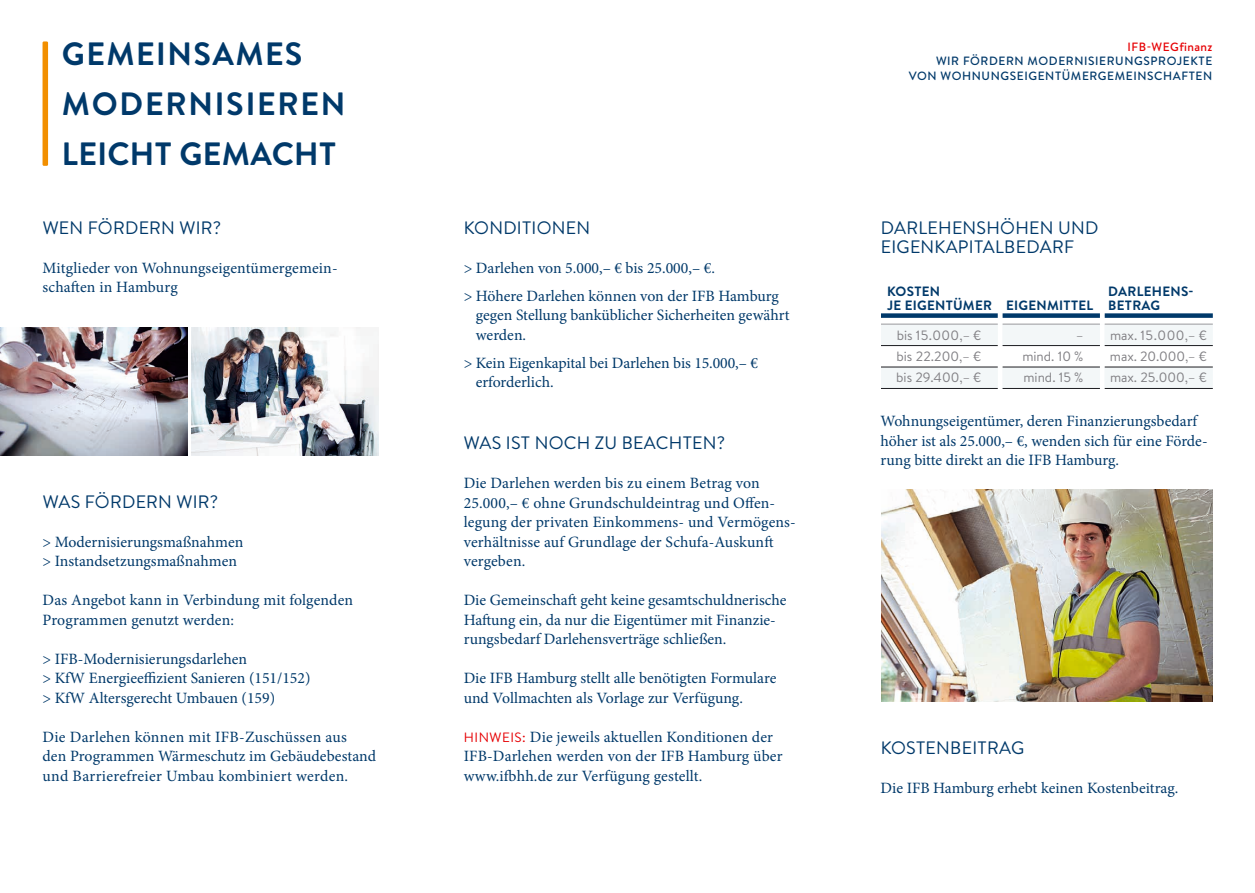
<style>
.page{position:relative;width:1255px;height:893px;background:#fff}
.page>*{position:absolute;margin:0;border:0;box-sizing:border-box;transform-origin:0 0}
.t1{font:700 32.25px/49.8px "Brandon Text";letter-spacing:.045em;color:#00396a}
.t2{font:18px/19.5px "Brandon Text";letter-spacing:.015em;color:#00396a}
.t3{font:15.75px/19.5px "Minion Pro";color:#00396a}
.t4{font:13.5px "Brandon Text";color:#818084}
.t5{font:700 13.5px/13.5px "Brandon Text";letter-spacing:.02em;color:#00396a}
.t6{font:500 12px/14.4px "Brandon Text";letter-spacing:.05em;color:#00396a;text-align:right}
.t7{font:500 12px "Brandon Text";letter-spacing:.03em;color:#e60004}
.s1{font-family:"Brandon Text";font-size:13.5px;color:#e60004}
</style>
<div class="page">
<div style="left:881px;top:313px;width:116px;height:5px;background:#00396a"></div>
<div style="left:1002px;top:313px;width:97px;height:5px;background:#00396a"></div>
<div style="left:1104px;top:313px;width:108px;height:5px;background:#00396a"></div>
<svg style="left:881px;top:324px;width:331px;height:65px"></svg>
<div style="left:43px;top:41px;width:5px;height:125px;background:#f28f00"></div>
<img style="left:191px;top:327px;width:187px;height:128px">
<img style="left:0;top:327px;width:187px;height:128px">
<img style="left:881px;top:490px;width:331px;height:212px">
<h1 class="t1" style="left:62px;top:28px;width:285px">GEMEINSAMES<br>MODERNISIEREN<br>LEICHT GEMACHT</h1>
<p class="t7" style="left:1127px;top:39px;width:87px">IFB-WEGfinanz</p>
<p class="t6" style="left:908px;top:54px;width:305px">WIR FÖRDERN MODERNISIERUNGSPROJEKTE<br>VON WOHNUNGSEIGENTÜMERGEMEINSCHAFTEN</p>
<p class="t2" style="left:43px;top:217px;width:180px">WEN FÖRDERN WIR?</p>
<p class="t3" style="left:43px;top:258px;width:296px">Mitglieder von Wohnungseigentümergemein&shy;schaf-ten in Hamburg</p>
<p class="t2" style="left:43px;top:491px;width:177px">WAS FÖRDERN WIR?</p>
<p class="t3" style="left:43px;top:532px;width:202px">&gt; Modernisierungsmaßnahmen &gt; Instandsetzungsmaßnahmen</p>
<p class="t3" style="left:43px;top:591px;width:312px">Das Angebot kann in Verbindung mit folgenden<br>Programmen genutzt werden:</p>
<p class="t3" style="left:43px;top:649px;width:269px">&gt; IFB-Modernisierungsdarlehen<br>&gt; KfW Energieeffizient Sanieren (151/152) &gt; KfW Altersgerecht Umbauen (159)</p>
<p class="t3" style="left:43px;top:727px;width:335px">Die Darlehen können mit IFB-Zuschüssen aus<br>den Programmen Wärmeschutz im Gebäudebestand und Barrierefreier Umbau kombiniert werden.</p>
<p class="t2" style="left:464px;top:217px;width:128px">KONDITIONEN</p>
<p class="t3" style="left:463px;top:254px;width:317px;line-height:28px">&gt; Darlehen von 5.000,– € bis 25.000,– €.<br>&gt; Höhere Darlehen können von der IFB Hamburg</p>
<p class="t3" style="left:476px;top:306px;width:315px">gegen Stellung banküblicher Sicherheiten gewährt werden.</p>
<p class="t3" style="left:476px;top:353px;width:283px;text-indent:-12px">&gt; Kein Eigenkapital bei Darlehen bis 15.000,– € erforderlich.</p>
<p class="t2" style="left:464px;top:433px;width:263px">WAS IST NOCH ZU BEACHTEN?</p>
<p class="t3" style="left:463px;top:473px;width:333px">Die Darlehen werden bis zu einem Betrag von 25.000,– € ohne Grundschuldeintrag und Offen&shy;legung der privaten Einkommens- und Vermögens&shy;verhältnisse auf Grundlage der Schufa-Auskunft vergeben.</p>
<p class="t3" style="left:463px;top:590px;width:324px">Die Gemeinschaft geht keine gesamtschuldnerische<br>Haftung ein, da nur die Eigentümer mit Finanzie&shy;rungsbedarf Darlehensverträge schließen.</p>
<p class="t3" style="left:463px;top:668px;width:314px">Die IFB Hamburg stellt alle benötigten Formulare und Vollmachten als Vorlage zur Verfügung.</p>
<p class="t3" style="left:463px;top:727px;width:320px"><span class="s1">HINWEIS:</span> Die jeweils aktuellen Konditionen der<br>IFB-Darlehen werden von der IFB Hamburg über www.ifbhh.de zur Verfügung gestellt.</p>
<p class="t2" style="left:880px;top:217px;width:219px">DARLEHENSHÖHEN UND<br>EIGENKAPITALBEDARF</p>
<p class="t5" style="left:887px;top:284px;width:208px">KOSTEN<br>JE EIGENTÜMER EIGENMITTEL</p>
<p class="t5" style="left:1108px;top:284px;width:87px">DARLEHENS-<br>BETRAG</p>
<p class="t4" style="left:896px;top:326px;width:86px">bis 15.000,– €</p>
<p class="t4" style="left:1076px;top:326px;width:132px">– max. 15.000,– €</p>
<p class="t4" style="left:896px;top:347px;width:86px">bis 22.200,– €</p>
<p class="t4" style="left:1022px;top:347px;width:63px">mind. 10 %</p>
<p class="t4" style="left:1109px;top:347px;width:98px">max. 20.000,– €</p>
<p class="t4" style="left:896px;top:369px;width:87px">bis 29.400,– €</p>
<p class="t4" style="left:1023px;top:369px;width:62px">mind. 15 %</p>
<p class="t4" style="left:1109px;top:369px;width:98px">max. 25.000,– €</p>
<p class="t3" style="left:880px;top:412px;width:328px">Wohnungseigentümer, deren Finanzierungsbedarf höher ist als 25.000,– €, wenden sich für eine Förde&shy;rung bitte direkt an die IFB Hamburg.</p>
<p class="t2" style="left:880px;top:737px;width:145px">KOSTENBEITRAG</p>
<p class="t3" style="left:880px;top:778px;width:299px">Die IFB Hamburg erhebt keinen Kostenbeitrag.</p>
</div>
